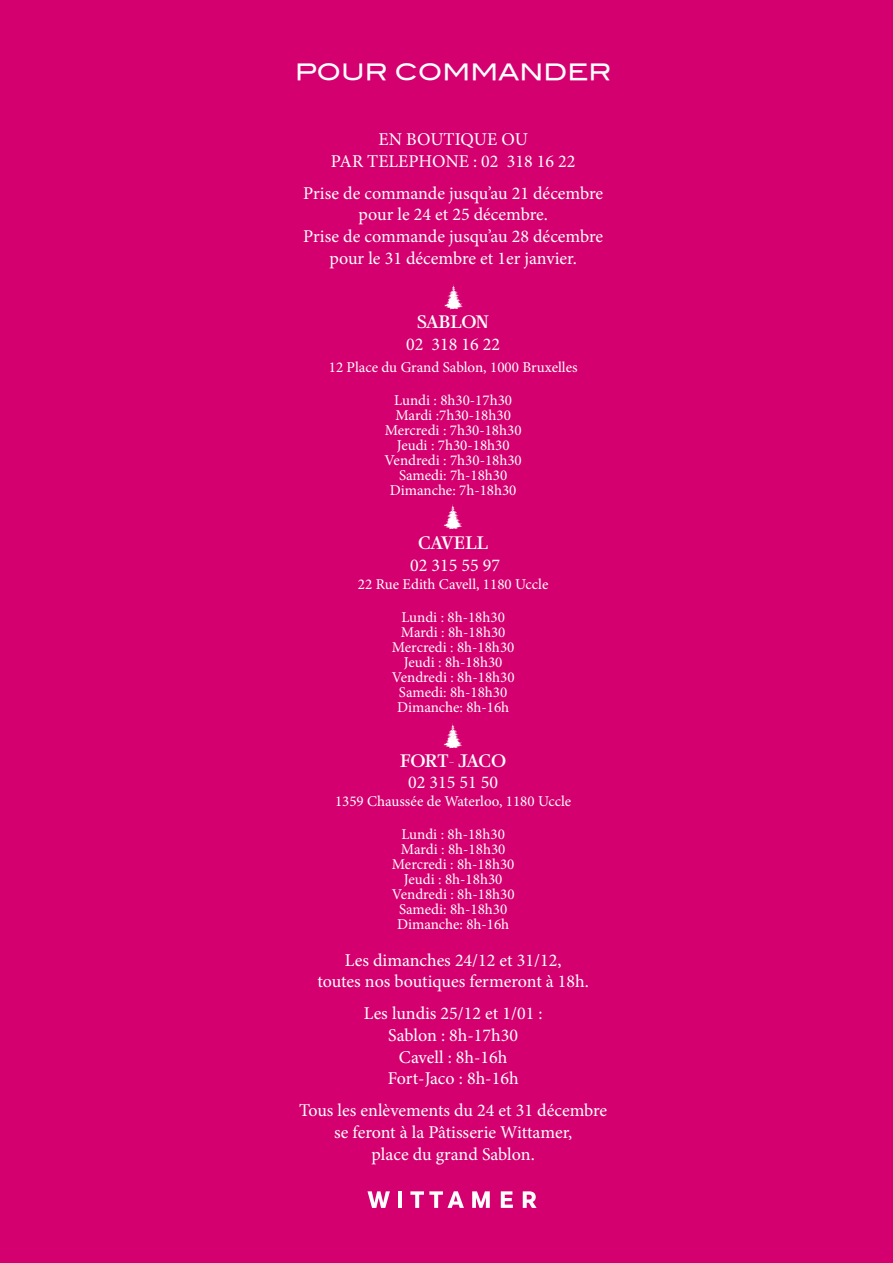
<style>
.page{position:relative;width:893px;height:1263px;background:#d5006f}
.page>*{position:absolute;margin:0;border:0;box-sizing:border-box;transform-origin:0 0}
.t1{font:22.5px "Blair Md ITCTT Medium";color:#fff}
.t2{font:18px/21.6px "Minion Pro";color:#fff;text-align:center}
.t3{font:700 18px "Bota";letter-spacing:-.04em;color:#fff}
.t4{font:15px/15px "Minion Pro";color:#fff;text-align:center}
</style>
<div class="page">
<svg style="left:367px;top:1191px;width:23px;height:17px"></svg>
<hr style="left:398px;top:1191px;width:4px;height:17px;background:#fff">
<svg style="left:410px;top:1191px;width:54px;height:17px"></svg>
<svg style="left:472px;top:1191px;width:18px;height:17px"></svg>
<svg style="left:501px;top:1191px;width:12px;height:17px"></svg>
<svg style="left:523px;top:1191px;width:14px;height:17px"></svg>
<svg style="left:443px;top:723px;width:19px;height:25px"></svg>
<svg style="left:443px;top:504px;width:19px;height:25px"></svg>
<svg style="left:444px;top:284px;width:19px;height:25px"></svg>
<h1 class="t1" style="left:295px;top:54px;width:318px">POUR COMMANDER</h1>
<p class="t2" style="left:331px;top:129px;width:246px">EN BOUTIQUE OU<br>PAR TELEPHONE : 02 318 16 22</p>
<p class="t2" style="left:303px;top:182px;width:302px">Prise de commande jusqu’au 21 décembre pour le 24 et 25 décembre.<br>Prise de commande jusqu’au 28 décembre pour le 31 décembre et 1er janvier.</p>
<p class="t3" style="left:417px;top:309px;width:74px">SABLON</p>
<p class="t2" style="left:406px;top:334px;width:96px">02 318 16 22</p>
<p class="t4" style="left:329px;top:359px;width:250px">12 Place du Grand Sablon, 1000 Bruxelles</p>
<p class="t4" style="left:385px;top:392px;width:139px">Lundi : 8h30-17h30<br>Mardi :7h30-18h30<br>Mercredi : 7h30-18h30<br>Jeudi : 7h30-18h30<br>Vendredi : 7h30-18h30<br>Samedi: 7h-18h30<br>Dimanche: 7h-18h30</p>
<p class="t3" style="left:418px;top:530px;width:72px">CAVELL</p>
<p class="t2" style="left:410px;top:554px;width:92px">02 315 55 97</p>
<p class="t4" style="left:358px;top:577px;width:192px">22 Rue Edith Cavell, 1180 Uccle</p>
<p class="t4" style="left:392px;top:610px;width:124px">Lundi : 8h-18h30<br>Mardi : 8h-18h30<br>Mercredi : 8h-18h30<br>Jeudi : 8h-18h30<br>Vendredi : 8h-18h30<br>Samedi: 8h-18h30<br>Dimanche: 8h-16h</p>
<p class="t3" style="left:400px;top:747px;width:108px">FORT- JACO</p>
<p class="t2" style="left:408px;top:772px;width:92px">02 315 51 50</p>
<p class="t4" style="left:335px;top:794px;width:238px">1359 Chaussée de Waterloo, 1180 Uccle</p>
<p class="t4" style="left:392px;top:827px;width:124px">Lundi : 8h-18h30<br>Mardi : 8h-18h30<br>Mercredi : 8h-18h30<br>Jeudi : 8h-18h30<br>Vendredi : 8h-18h30<br>Samedi: 8h-18h30<br>Dimanche: 8h-16h</p>
<p class="t2" style="left:317px;top:949px;width:273px">Les dimanches 24/12 et 31/12,<br>toutes nos boutiques fermeront à 18h.</p>
<p class="t2" style="left:364px;top:1003px;width:180px">Les lundis 25/12 et 1/01 :<br>Sablon : 8h-17h30<br>Cavell : 8h-16h<br>Fort-Jaco : 8h-16h</p>
<p class="t2" style="left:299px;top:1100px;width:310px">Tous les enlèvements du 24 et 31 décembre se feront à la Pâtisserie Wittamer,<br>place du grand Sablon.</p>
</div>
